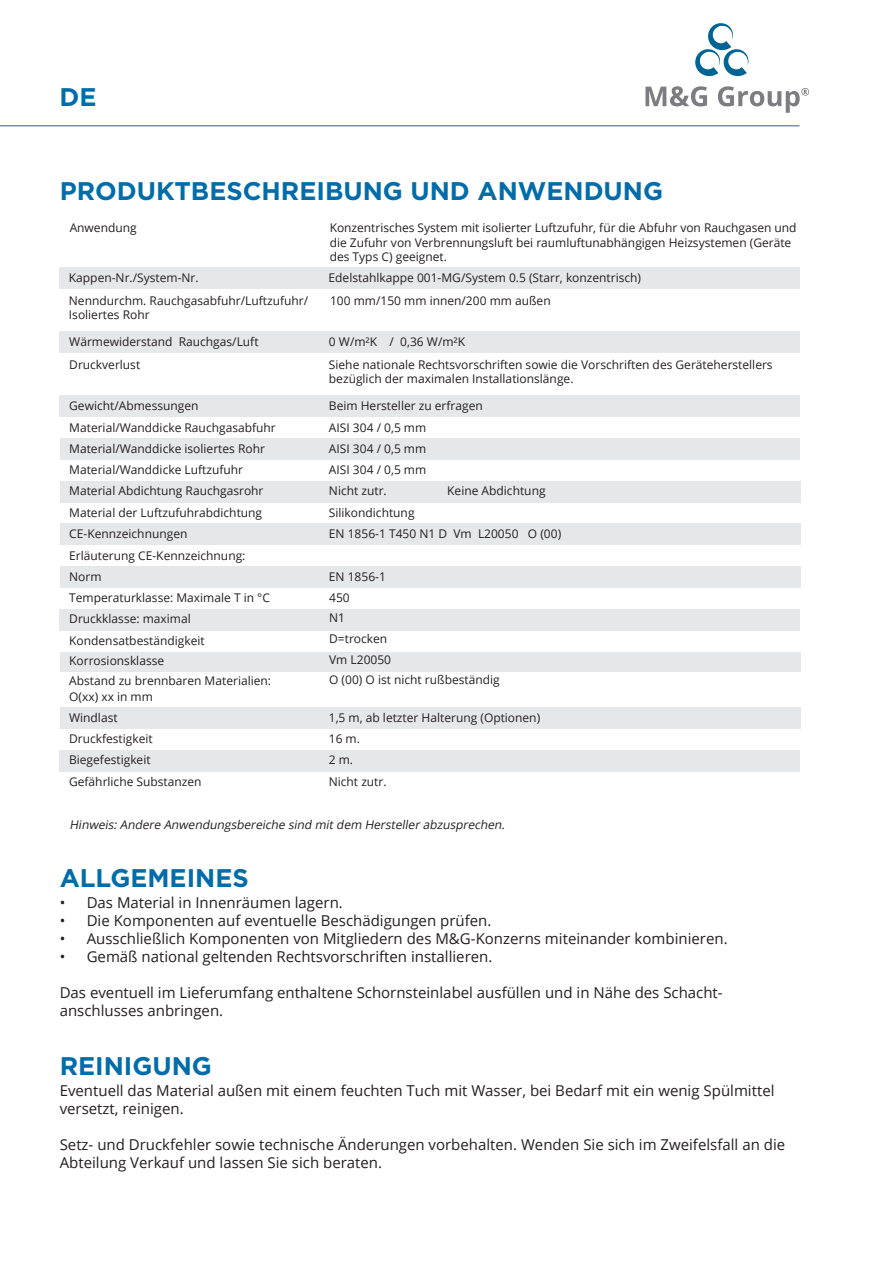
<style>
.page{position:relative;width:893px;height:1263px;background:#fff}
.page>*{position:absolute;margin:0;border:0;box-sizing:border-box;transform-origin:0 0}
.t1{font:700 25.5px "Gotham";color:#006daa}
.t2{font:15px/18px "Open Sans";color:#231f20}
.t3{font:12px/20.5px "Open Sans";color:#231f20}
.t4{font:italic 12px "Open Sans";color:#231f20}
</style>
<div class="page">
<svg style="left:695px;top:23px;width:54px;height:53px"></svg>
<svg style="left:645px;top:86px;width:62px;height:20px"></svg>
<svg style="left:718px;top:86px;width:91px;height:27px"></svg>
<hr style="left:0;top:125px;width:799px;height:1px;background:#006daa">
<div style="left:60px;top:708px;width:740px;height:21px;background:#e6e7e9"></div>
<div style="left:60px;top:524px;width:740px;height:21px;background:#e6e7e9"></div>
<div style="left:60px;top:439px;width:740px;height:21px;background:#e6e7e9"></div>
<div style="left:60px;top:332px;width:740px;height:21px;background:#e6e7e9"></div>
<div style="left:60px;top:396px;width:740px;height:21px;background:#e6e7e9"></div>
<div style="left:60px;top:567px;width:740px;height:21px;background:#e6e7e9"></div>
<div style="left:60px;top:609px;width:740px;height:21px;background:#e6e7e9"></div>
<div style="left:60px;top:652px;width:740px;height:20px;background:#e6e7e9"></div>
<div style="left:60px;top:750px;width:740px;height:21px;background:#e6e7e9"></div>
<div style="left:60px;top:481px;width:740px;height:21px;background:#e6e7e9"></div>
<div style="left:60px;top:268px;width:740px;height:21px;background:#e6e7e9"></div>
<h1 class="t1" style="left:60px;top:83px;width:39px">DE</h1>
<h1 class="t1" style="left:60px;top:177px;width:605px">PRODUKTBESCHREIBUNG UND ANWENDUNG</h1>
<p class="t3" style="left:70px;top:217px;width:69px">Anwendung</p>
<p class="t3" style="left:330px;top:220px;width:468px;line-height:14.4px">Konzentrisches System mit isolierter Luftzufuhr, für die Abfuhr von Rauchgasen und die Zufuhr von Verbrennungsluft bei raumluftunabhängigen Heizsystemen (Geräte des Typs C) geeignet.</p>
<p class="t3" style="left:69px;top:267px;width:131px">Kappen-Nr./System-Nr.</p>
<p class="t3" style="left:329px;top:267px;width:314px">Edelstahlkappe 001-MG/System 0.5 (Starr, konzentrisch)</p>
<p class="t3" style="left:69px;top:290px;width:241px">Nenndurchm. Rauchgasabfuhr/Luftzufuhr/</p>
<p class="t3" style="left:330px;top:290px;width:222px">100 mm/150 mm innen/200 mm außen</p>
<p class="t3" style="left:69px;top:304px;width:82px">Isoliertes Rohr</p>
<p class="t3" style="left:69px;top:331px;width:191px">Wärmewiderstand Rauchgas/Luft</p>
<p class="t3" style="left:329px;top:331px;width:138px">0 W/m²K / 0,36 W/m²K</p>
<p class="t3" style="left:69px;top:354px;width:73px">Druckverlust</p>
<p class="t3" style="left:329px;top:357px;width:445px;line-height:14.4px">Siehe nationale Rechtsvorschriften sowie die Vorschriften des Geräteherstellers bezüglich der maximalen Installationslänge.</p>
<p class="t3" style="left:69px;top:395px;width:131px">Gewicht/Abmessungen</p>
<p class="t3" style="left:329px;top:395px;width:155px">Beim Hersteller zu erfragen</p>
<p class="t3" style="left:69px;top:417px;width:208px">Material/Wanddicke Rauchgasabfuhr</p>
<p class="t3" style="left:329px;top:417px;width:99px">AISI 304 / 0,5 mm</p>
<p class="t3" style="left:69px;top:438px;width:197px">Material/Wanddicke isoliertes Rohr</p>
<p class="t3" style="left:329px;top:438px;width:99px">AISI 304 / 0,5 mm</p>
<p class="t3" style="left:69px;top:459px;width:175px">Material/Wanddicke Luftzufuhr</p>
<p class="t3" style="left:329px;top:459px;width:99px">AISI 304 / 0,5 mm</p>
<p class="t3" style="left:69px;top:480px;width:196px">Material Abdichtung Rauchgasrohr</p>
<p class="t3" style="left:329px;top:480px;width:59px">Nicht zutr.</p>
<p class="t3" style="left:447px;top:480px;width:100px">Keine Abdichtung</p>
<p class="t3" style="left:69px;top:502px;width:194px">Material der Luftzufuhrabdichtung</p>
<p class="t3" style="left:329px;top:502px;width:87px">Silikondichtung</p>
<p class="t3" style="left:69px;top:523px;width:120px">CE-Kennzeichnungen</p>
<p class="t3" style="left:329px;top:523px;width:234px">EN 1856-1 T450 N1 D Vm L20050 O (00)</p>
<p class="t3" style="left:69px;top:544px;width:178px;line-height:21.3px">Erläuterung CE-Kennzeichnung:<br>Norm</p>
<p class="t3" style="left:329px;top:566px;width:59px">EN 1856-1</p>
<p class="t3" style="left:69px;top:587px;width:202px;line-height:21.3px">Temperaturklasse: Maximale T in °C<br>Druckklasse: maximal<br>Kondensatbeständigkeit</p>
<p class="t3" style="left:69px;top:650px;width:96px">Korrosionsklasse</p>
<p class="t3" style="left:69px;top:670px;width:203px">Abstand zu brennbaren Materialien:</p>
<p class="t3" style="left:69px;top:686px;width:85px">O(xx) xx in mm</p>
<p class="t3" style="left:329px;top:587px;width:172px">450<br>N1<br>D=trocken<br>Vm L20050<br>O (00) O ist nicht rußbeständig</p>
<p class="t3" style="left:69px;top:707px;width:50px">Windlast</p>
<p class="t3" style="left:329px;top:707px;width:213px">1,5 m, ab letzter Halterung (Optionen)</p>
<p class="t3" style="left:69px;top:728px;width:85px">Druckfestigkeit</p>
<p class="t3" style="left:329px;top:728px;width:33px">16 m.</p>
<p class="t3" style="left:69px;top:749px;width:83px">Biegefestigkeit</p>
<p class="t3" style="left:329px;top:749px;width:26px">2 m.</p>
<p class="t3" style="left:69px;top:771px;width:134px">Gefährliche Substanzen</p>
<p class="t3" style="left:329px;top:771px;width:59px">Nicht zutr.</p>
<p class="t4" style="left:69px;top:816px;width:440px">Hinweis:Andere Anwendungsbereiche sind mitdem Herstellerabzusprechen.</p>
<h1 class="t1" style="left:60px;top:863px;width:191px">ALLGEMEINES</h1>
<p class="t2" style="left:60px;top:893px;width:285px">• Das Material in Innenräumen lagern.</p>
<p class="t2" style="left:60px;top:911px;width:433px">• Die Komponenten auf eventuelle Beschädigungen prüfen.</p>
<p class="t2" style="left:60px;top:929px;width:669px">• Ausschließlich Komponenten von Mitgliedern des M&amp;G-Konzerns miteinander kombinieren.</p>
<p class="t2" style="left:60px;top:947px;width:434px">• Gemäß national geltenden Rechtsvorschriften installieren.</p>
<p class="t2" style="left:60px;top:983px;width:665px">Das eventuell im Lieferumfang enthaltene Schornsteinlabel ausfüllen und in Nähe des Schacht&shy;anschlusses anbringen.</p>
<h1 class="t1" style="left:60px;top:1051px;width:154px">REINIGUNG</h1>
<p class="t2" style="left:60px;top:1081px;width:716px">Eventuell das Material außen mit einem feuchten Tuch mit Wasser, bei Bedarf mit ein wenig Spülmittel versetzt, reinigen.</p>
<p class="t2" style="left:60px;top:1135px;width:727px">Setz- und Druckfehler sowie technische Änderungen vorbehalten. Wenden Sie sich im Zweifelsfall an die<br>Abteilung Verkauf und lassen Sie sich beraten.</p>
</div>
